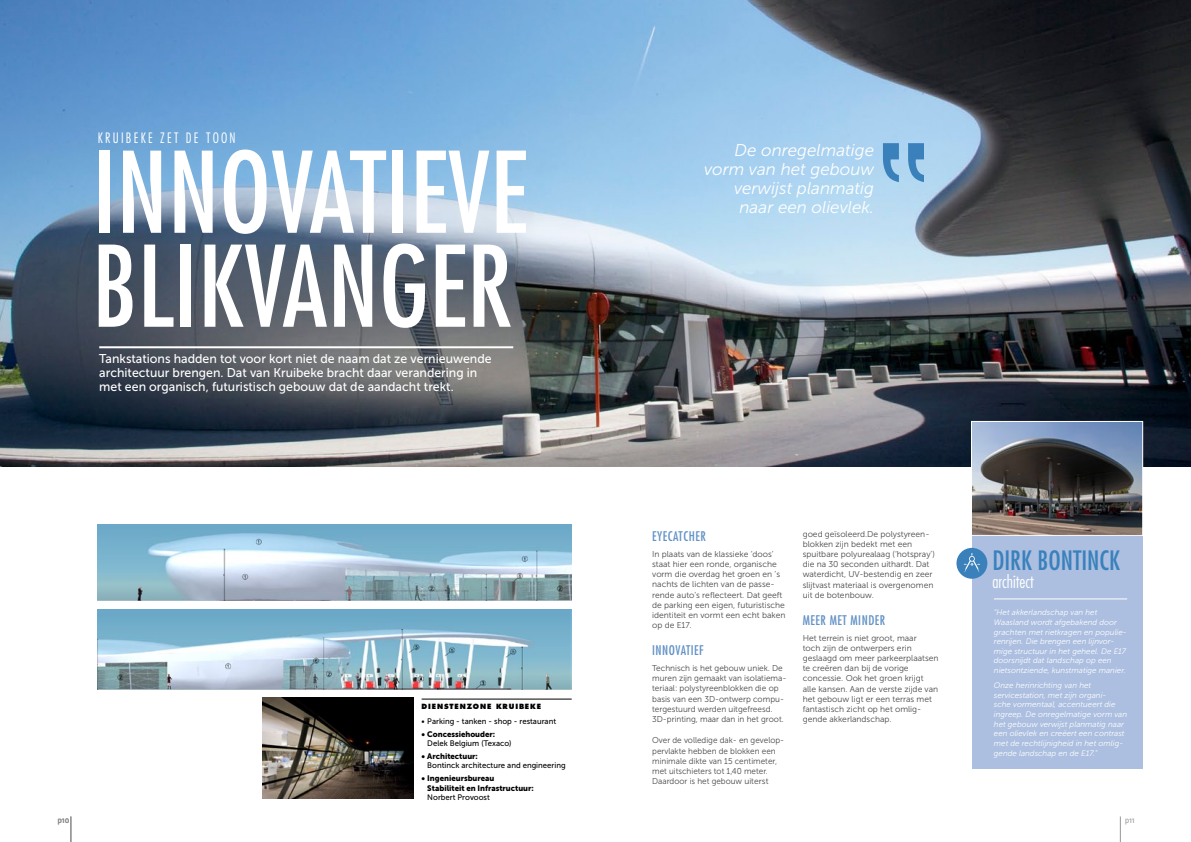
<style>
.page{position:relative;width:1191px;height:842px;background:#fff}
.page>*{position:absolute;margin:0;border:0;box-sizing:border-box;transform-origin:0 0}
.t1{font:condensed 109px/94px "Futura";color:#fff}
.t2{font:condensed 26px "Futura";color:#3a81bc}
.t3{font:300 condensed 17.4px "Futura";color:#fff}
.t4{font:italic 17px/19px "Museo Sans 300";color:#fff;text-align:right}
.t5{font:300 condensed 14px "Futura";letter-spacing:.16em;color:#fff}
.t6{font:condensed 13px "Futura";letter-spacing:.04em;color:#6191c5}
.t7{font:12.7px/14px "Museo Sans 500";color:#fff}
.t8{font:8.5px/10.2px "Museo Sans 300";color:#474747}
.t9{font:8.5px/10.2px "Museo Sans 300";color:#474747;scale:.96 1}
.t10{font:italic 8px/9.6px "Museo Sans 300";color:#fff}
.t11{font:8px "Museo Sans 500";color:#000}
.t12{font:8px/9.6px "Museo Sans 900";color:#000}
.t13{font:8px "Fago OT";color:#5f6060}
.t14{font:8px "Fago OT";color:#969798}
.t15{font:800 7px "Futura";letter-spacing:.12em;color:#000}
</style>
<div class="page">
<img style="left:0;top:0;width:1191px;height:466px">
<img style="left:98px;top:610px;width:473px;height:79px">
<img style="left:98px;top:524px;width:473px;height:77px">
<img style="left:262px;top:698px;width:151px;height:100px">
<hr style="left:421px;top:699px;width:150px;height:1px;background:#000">
<div style="left:972px;top:533px;width:170px;height:236px;background:#acbfe0"></div>
<img style="left:973px;top:423px;width:168px;height:111px">
<div style="left:971px;top:421px;width:172px;height:115px;border:1px solid #fff"></div>
<svg style="left:1120px;top:816px;width:1px;height:26px"></svg>
<svg style="left:71px;top:816px;width:1px;height:26px"></svg>
<hr style="left:99px;top:346px;width:414px;height:2px;background:#fff">
<hr style="left:994px;top:599px;width:133px;height:1px;background:#fff">
<svg style="left:883px;top:143px;width:41px;height:39px;background:#6fa7d3"></svg>
<div style="left:956px;top:548px;width:31px;height:31px;background:#3a81bc;border-radius:50%"></div>
<svg style="left:963px;top:553px;width:17px;height:19px"></svg>
<h3 class="t5" style="left:98px;top:129px;width:139px">KRUIBEKE ZET DE TOON</h3>
<h1 class="t1" style="left:92px;top:143px;width:437px">INNOVATIEVE<br>BLIKVANGER</h1>
<h3 class="t7" style="left:99px;top:351px;width:394px">Tankstations hadden tot voor kort niet de naam dat ze vernieuwende architectuur brengen. Dat van Kruibeke bracht daar verandering in met een organisch, futuristisch gebouw dat de aandacht trekt.</h3>
<p class="t15" style="left:421px;top:702px;width:121px">DIENSTENZONE KRUIBEKE</p>
<p class="t11" style="left:421px;top:717px;width:136px">• Parking - tanken - shop - restaurant</p>
<p class="t12" style="left:421px;top:729px;width:75px">• Concessiehouder:</p>
<p class="t11" style="left:427px;top:739px;width:86px">Delek Belgium (Texaco)</p>
<p class="t12" style="left:421px;top:751px;width:58px">• Architectuur:</p>
<p class="t11" style="left:427px;top:761px;width:140px">Bontinck architecture and engineering</p>
<p class="t12" style="left:427px;top:773px;width:108px;text-indent:-6px">• Ingenieursbureau<br>Stabiliteit en Infrastructuur:</p>
<p class="t11" style="left:427px;top:793px;width:64px">N orbert Provoost</p>
<h3 class="t4" style="left:704px;top:141px;width:172px">De onregelmatige vorm van het gebouw verwijst planmatig naar een olievlek.</h3>
<h3 class="t6" style="left:652px;top:528px;width:55px">EYECATCHER</h3>
<p class="t8" style="left:652px;top:549px;width:135px">In plaats van de klassieke ‘doos’ staat hier een ronde, organische vorm die overdag het groen en ’s nachts de lichten van de passe&shy;rende auto’s reflecteert. Dat geeft de parking een eigen, futuristische identiteit en vormt een echt baken op de E17.</p>
<h3 class="t6" style="left:652px;top:642px;width:53px">INNOVATIEF</h3>
<p class="t8" style="left:652px;top:663px;width:136px">Technisch is het gebouw uniek. De muren zijn gemaakt van isolatiema&shy;teriaal: polystyreenblokken die op basis van een 3D-ontwerp compu&shy;tergestuurd werden uitgefreesd.<br>3D-printing, maar dan in het groot.</p>
<p class="t9" style="left:652px;top:735px;width:139px">Over de volledige dak- en gevelop&shy;pervlakte hebben de blokken een minimale dikte van 15 centimeter, met uitschieters tot 1,40 meter.<br>Daardoor is het gebouw uiterst</p>
<p class="t8" style="left:802px;top:528px;width:134px">goed geïsoleerd.De polystyreen&shy;blokken zijn bedekt met een spuitbare polyurealaag (‘hotspray’) die na 30 seconden uithardt. Dat waterdicht, UV-bestendig en zeer slijtvast materiaal is overgenomen uit de botenbouw.</p>
<h3 class="t6" style="left:802px;top:612px;width:84px">MEER MET MINDER</h3>
<p class="t8" style="left:802px;top:633px;width:137px">Het terrein is niet groot, maar<br>toch zijn de ontwerpers erin geslaagd om meer parkeerplaatsen te creëren dan bij de vorige concessie. Ook het groen krijgt alle kansen. Aan de verste zijde van het gebouw ligt er een terras met fantastisch zicht op het omlig&shy;gende akkerlandschap.</p>
<h2 class="t2" style="left:992px;top:544px;width:56px">DIRK BONTIN</h2>
<h2 class="t2" style="left:1099px;top:544px;width:20px">CK</h2>
<h3 class="t3" style="left:992px;top:571px;width:43px">architect</h3>
<p class="t10" style="left:994px;top:608px;width:134px">“Het akkerlandschap van het Waasland wordt afgebakend door grachten met rietkragen en populie&shy;renrijen. Die brengen een lijnvor&shy;mige structuur in het geheel. De E17 doorsnijdt dat landschap op een nietsontziende, kunstmatige manier.</p>
<p class="t10" style="left:994px;top:681px;width:135px">Onze herinrichting van het servicestation, met zijn organi-<br>sche vormentaal, accentueert die ingreep. De onregelmatige vorm van het gebouw verwijst planmatig naar een olievlek en creëert een contrast met de rechtlijnigheid in het omlig&shy;gende landschap en de E17.”</p>
<p class="t13" style="left:58px;top:815px;width:13px">p10</p>
<p class="t14" style="left:1124px;top:815px;width:11px">p11</p>
</div>
